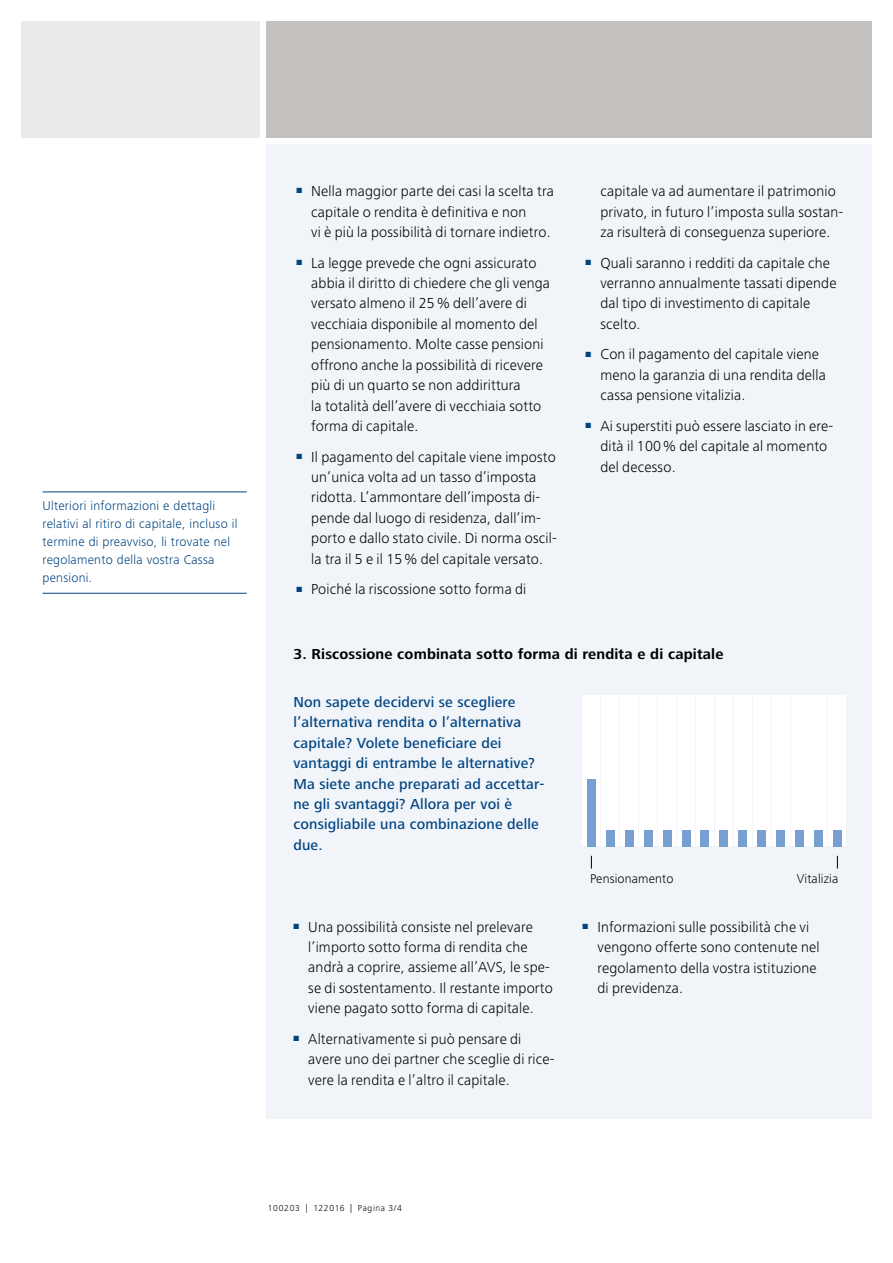
<style>
.page{position:relative;width:893px;height:1263px;background:#fff}
.page>*{position:absolute;margin:0;border:0;box-sizing:border-box;transform-origin:0 0}
.t1{font:300 15px/20.4px "Frutiger Next LT";letter-spacing:.01em;color:#000}
.t2{font:500 15px/20.4px "Frutiger Next LT";letter-spacing:.01em;color:#004380}
.t3{font:700 15px "Frutiger Next LT";letter-spacing:.01em;color:#000}
.t4{font:300 13.2px/17.9px "Frutiger Next LT";letter-spacing:.02em;color:#004380}
.t5{font:300 13.2px "Frutiger Next LT";letter-spacing:.01em;color:#000}
.t6{font:300 9px "Frutiger Next LT";letter-spacing:.07em;color:#000}
</style>
<div class="page">
<div style="left:266px;top:144px;width:606px;height:975px;background:#f1f5fa"></div>
<div style="left:21px;top:21px;width:239px;height:117px;background:#ebeae9"></div>
<div style="left:266px;top:21px;width:606px;height:117px;background:#c4c0be"></div>
<hr style="left:43px;top:491px;width:204px;height:1px;background:#004380">
<hr style="left:43px;top:593px;width:204px;height:1px;background:#004380">
<div style="left:583px;top:695px;width:17px;height:151px;background:#fff"></div>
<div style="left:601px;top:695px;width:18px;height:151px;background:#fff"></div>
<div style="left:620px;top:695px;width:18px;height:151px;background:#fff"></div>
<div style="left:639px;top:695px;width:18px;height:151px;background:#fff"></div>
<div style="left:658px;top:695px;width:18px;height:151px;background:#fff"></div>
<div style="left:677px;top:695px;width:18px;height:151px;background:#fff"></div>
<div style="left:696px;top:695px;width:18px;height:151px;background:#fff"></div>
<div style="left:715px;top:695px;width:18px;height:151px;background:#fff"></div>
<div style="left:734px;top:695px;width:18px;height:151px;background:#fff"></div>
<div style="left:753px;top:695px;width:17px;height:151px;background:#fff"></div>
<div style="left:772px;top:695px;width:17px;height:151px;background:#fff"></div>
<div style="left:791px;top:695px;width:17px;height:151px;background:#fff"></div>
<div style="left:810px;top:695px;width:17px;height:151px;background:#fff"></div>
<div style="left:828px;top:695px;width:18px;height:151px;background:#fff"></div>
<div style="left:587px;top:779px;width:9px;height:68px;background:#789fd2"></div>
<div style="left:606px;top:830px;width:9px;height:17px;background:#789fd2"></div>
<div style="left:625px;top:830px;width:8px;height:17px;background:#789fd2"></div>
<div style="left:644px;top:830px;width:8px;height:17px;background:#789fd2"></div>
<div style="left:663px;top:830px;width:8px;height:17px;background:#789fd2"></div>
<div style="left:682px;top:830px;width:8px;height:17px;background:#789fd2"></div>
<div style="left:701px;top:830px;width:8px;height:17px;background:#789fd2"></div>
<div style="left:720px;top:830px;width:8px;height:17px;background:#789fd2"></div>
<div style="left:738px;top:830px;width:9px;height:17px;background:#789fd2"></div>
<div style="left:757px;top:830px;width:9px;height:17px;background:#789fd2"></div>
<div style="left:776px;top:830px;width:9px;height:17px;background:#789fd2"></div>
<div style="left:795px;top:830px;width:9px;height:17px;background:#789fd2"></div>
<div style="left:814px;top:830px;width:9px;height:17px;background:#789fd2"></div>
<div style="left:833px;top:830px;width:9px;height:17px;background:#789fd2"></div>
<svg style="left:591px;top:856px;width:1px;height:12px"></svg>
<svg style="left:837px;top:856px;width:1px;height:12px"></svg>
<p class="t4" style="left:43px;top:497px;width:196px">Ulteriori informazioni e dettagli relativi al ritiro di capitale, incluso il termine di preavviso, li trovate nel regolamento della vostra Cassa pensioni.</p>
<p class="t1" style="left:311px;top:181px;width:244px;text-indent:-15px"><sup>■</sup> Nella maggior parte dei casi la scelta tra capitale o rendita è definitiva e non<br>vi è più la possibilità di tornare indietro.</p>
<p class="t1" style="left:311px;top:252px;width:240px;text-indent:-15px"><sup>■</sup> La legge prevede che ogni assicurato abbia il diritto di chiedere che gli venga versato almeno il 25 % dell’avere di vecchiaia disponibile al momento del pensionamento. Molte casse pensioni offrono anche la possibilità di ricevere più di un quarto se non addirittura<br>la totalità dell’avere di vecchiaia sotto forma di capitale.</p>
<p class="t1" style="left:311px;top:446px;width:247px;text-indent:-15px"><sup>■</sup> Il pagamento del capitale viene imposto un’unica volta ad un tasso d’imposta ridotta. L’ammontare dell’imposta di&shy;pende dal luogo di residenza, dall’im&shy;porto e dallo stato civile. Di norma oscil&shy;la tra il 5 e il 15 % del capitale versato.</p>
<p class="t1" style="left:296px;top:579px;width:232px"><sup>■</sup> Poiché la riscossione sotto forma di</p>
<p class="t1" style="left:600px;top:181px;width:244px">capitale va ad aumentare il patrimonio privato, in futuro l’imposta sulla sostan&shy;za risulterà di conseguenza superiore.</p>
<p class="t1" style="left:600px;top:252px;width:238px;text-indent:-15px"><sup>■</sup> Quali saranno i redditi da capitale che verranno annualmente tassati dipende dal tipo di investimento di capitale scelto.</p>
<p class="t1" style="left:600px;top:344px;width:227px;text-indent:-15px"><sup>■</sup> Con il pagamento del capitale viene meno la garanzia di una rendita della cassa pensione vitalizia.</p>
<p class="t1" style="left:600px;top:416px;width:233px;text-indent:-15px"><sup>■</sup> Ai superstiti può essere lasciato in ere&shy;dità il 100 % del capitale al momento del decesso.</p>
<p class="t3" style="left:293px;top:646px;width:432px">3. Riscossione combinata sotto forma di rendita e di capitale</p>
<p class="t2" style="left:293px;top:692px;width:251px">Non sapete decidervi se scegliere l’alternativa rendita o l’alternativa capitale? Volete beneficiare dei vantaggi di entrambe le alternative?<br>Ma siete anche preparati ad accettar&shy;ne gli svantaggi? Allora per voi è consigliabile una combinazione delle due.</p>
<p class="t1" style="left:308px;top:916px;width:246px;text-indent:-15px"><sup>■</sup> Una possibilità consiste nel prelevare l’importo sotto forma di rendita che andrà a coprire, assieme all’AVS, le spe&shy;se di sostentamento. Il restante importo viene pagato sotto forma di capitale.</p>
<p class="t1" style="left:308px;top:1029px;width:248px;text-indent:-15px"><sup>■</sup> Alternativamente si può pensare di avere uno dei partner che sceglie di rice&shy;vere la rendita e l’altro il capitale.</p>
<p class="t5" style="left:590px;top:871px;width:85px">Pensionamento</p>
<p class="t5" style="left:797px;top:871px;width:43px">Vitalizia</p>
<p class="t1" style="left:597px;top:917px;width:224px;text-indent:-15px"><sup>■</sup> Informazioni sulle possibilità che vi vengono offerte sono contenute nel regolamento della vostra istituzione di previdenza.</p>
<p class="t6" style="left:268px;top:1203px;width:135px">100203 | 122016 | Pagina 3/4</p>
</div>
